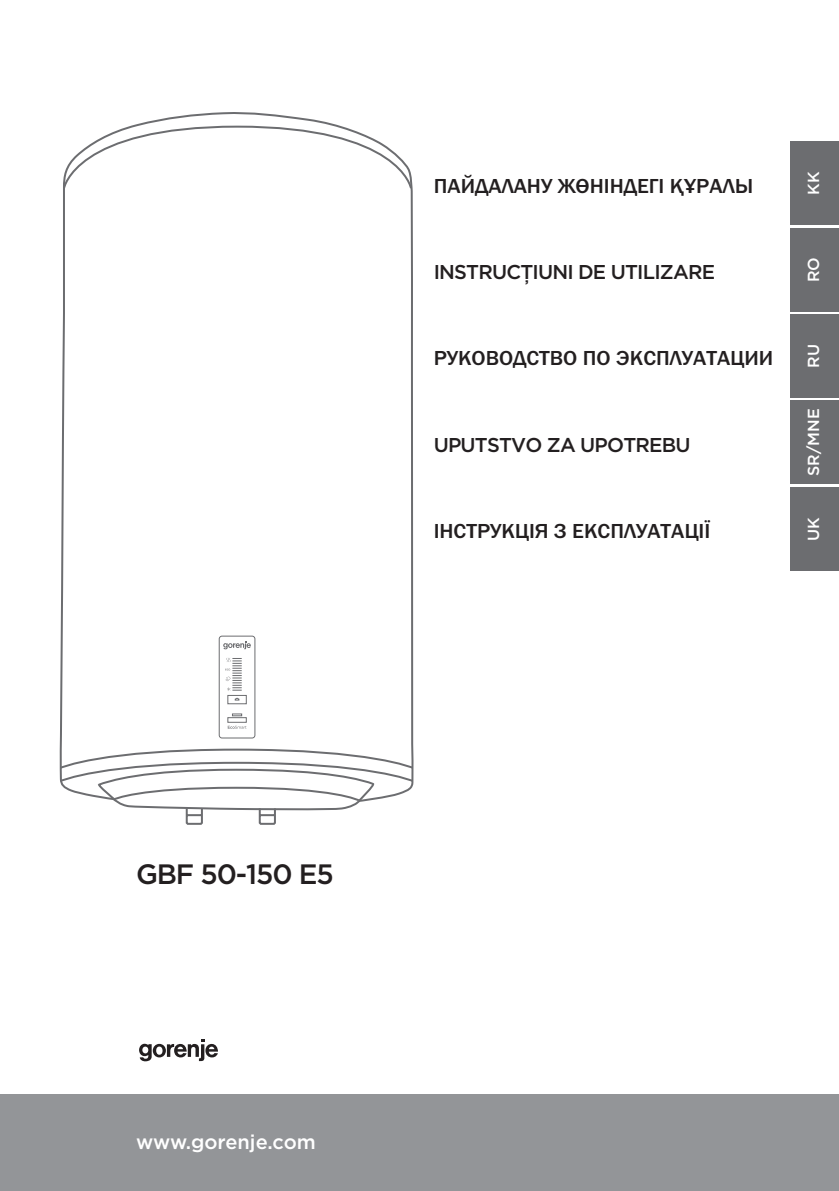
<style>
.page{position:relative;width:839px;height:1191px;background:#fff}
.page>*{position:absolute;margin:0;border:0;box-sizing:border-box;transform-origin:0 0}
.t1{font:500 28px "Gotham";letter-spacing:-.04em;color:#231f20}
.t2{font:500 21px "Franklin Gothic URW";color:#231f20;scale:1.05 1}
.t3{font:500 20px "Gotham";letter-spacing:-.04em;color:#231f20}
.t4{font:500 20px "Gotham";color:#fff}
.t5{font:500 16px "Gotham";color:#fff}
</style>
<div class="page">
<div style="left:0;top:1094px;width:839px;height:96px;background:#939598"></div>
<svg style="left:59px;top:112px;width:355px;height:950px"></svg>
<svg style="left:62px;top:125px;width:351px;height:65px"></svg>
<svg style="left:59px;top:747px;width:355px;height:78px"></svg>
<div style="left:791px;top:141px;width:48px;height:84px;background:#6c6d70"></div>
<div style="left:791px;top:228px;width:48px;height:83px;background:#6c6d70"></div>
<div style="left:791px;top:314px;width:48px;height:84px;background:#6c6d70"></div>
<div style="left:791px;top:400px;width:48px;height:84px;background:#6c6d70"></div>
<div style="left:791px;top:487px;width:48px;height:83px;background:#6c6d70"></div>
<p class="t2" style="left:434px;top:172px;width:306px">ПАЙДАЛАНУ ЖӨНІНДЕГІ ҚҰРАЛЫ</p>
<p class="t3" style="left:434px;top:259px;width:283px">INSTRUCŢIUNI DE UTILIZARE</p>
<p class="t2" style="left:434px;top:345px;width:325px">РУКОВОДСТВО ПО ЭКСПЛУАТАЦИИ</p>
<p class="t3" style="left:434px;top:431px;width:258px">UPUTSTVO ZA UPOTREBU</p>
<p class="t2" style="left:434px;top:518px;width:265px">ІНСТРУКЦІЯ З ЕКСПЛУАТАЦІЇ</p>
<p class="t5" style="left:803px;top:195px;width:25px;rotate:-90deg">KK</p>
<p class="t5" style="left:803px;top:282px;width:27px;rotate:-90deg">RO</p>
<p class="t5" style="left:803px;top:368px;width:25px;rotate:-90deg">RU</p>
<p class="t5" style="left:803px;top:476px;width:69px;rotate:-90deg">SR/MNE</p>
<p class="t5" style="left:803px;top:541px;width:25px;rotate:-90deg">UK</p>
<h1 class="t1" style="left:136px;top:855px;width:199px">GBF 50-150 E5</h1>
<p class="t4" style="left:136px;top:1128px;width:181px">www.gorenje.com</p>
</div>
